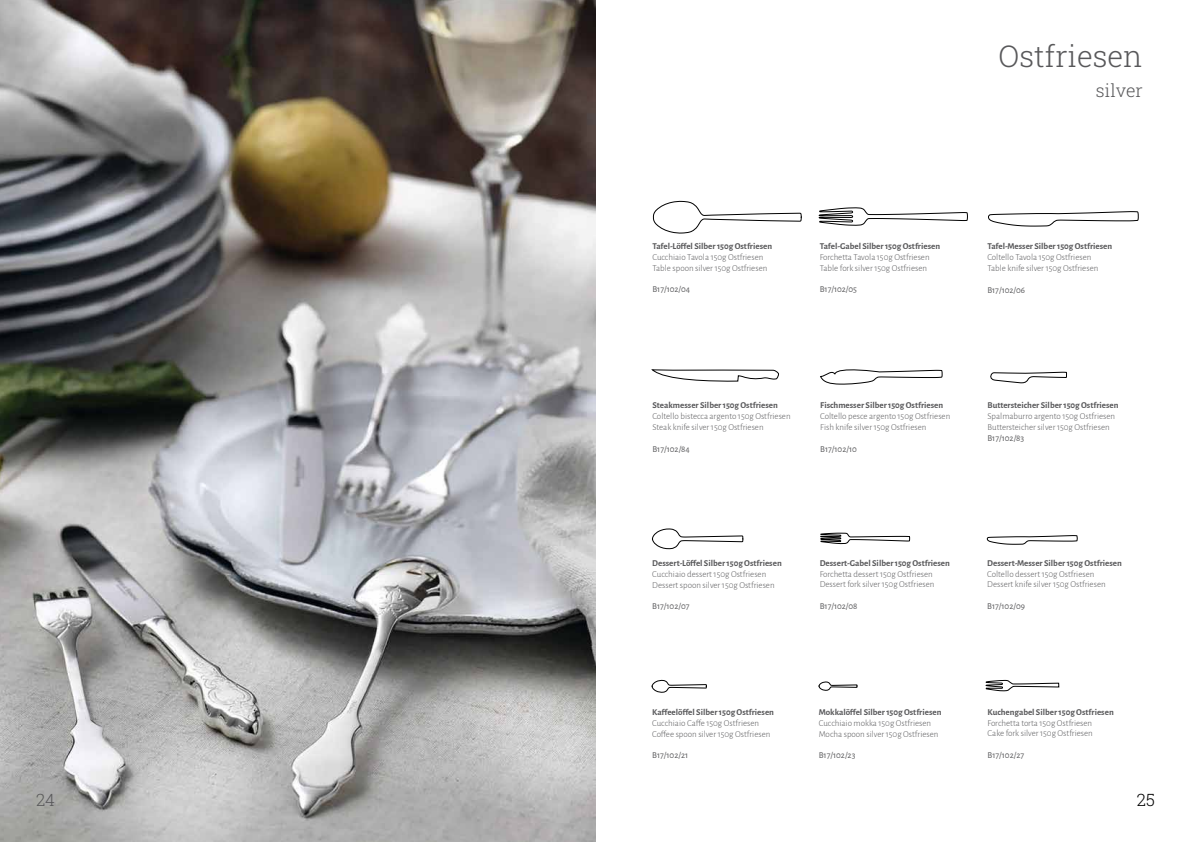
<style>
.page{position:relative;width:1191px;height:842px;background:#fff}
.page>*{position:absolute;margin:0;border:0;box-sizing:border-box;transform-origin:0 0}
.t1{font:300 30px "Roboto Slab";color:#58585a}
.t2{font:300 18px "Roboto Slab";color:#58585a}
.t3{font:300 17px "Roboto Slab";color:#000}
.t4{font:300 17px "Roboto Slab";color:#58585a}
.t5{font:300 9px/10.8px "Alegreya Sans";color:#58585a}
.t6{font:700 9px "Alegreya Sans";color:#58585a}
.t7{font:9px "Alegreya Sans";color:#58585a}
</style>
<div class="page">
<svg style="left:820px;top:533px;width:90px;height:11px"></svg>
<svg style="left:818px;top:207px;width:150px;height:19px"></svg>
<svg style="left:653px;top:201px;width:148px;height:32px"></svg>
<svg style="left:988px;top:211px;width:151px;height:16px"></svg>
<svg style="left:652px;top:528px;width:91px;height:22px"></svg>
<svg style="left:986px;top:535px;width:91px;height:10px"></svg>
<svg style="left:651px;top:680px;width:56px;height:13px"></svg>
<svg style="left:818px;top:681px;width:39px;height:10px"></svg>
<img style="left:0;top:0;width:595px;height:842px">
<svg style="left:985px;top:680px;width:74px;height:11px"></svg>
<svg style="left:990px;top:372px;width:76px;height:11px"></svg>
<svg style="left:652px;top:369px;width:127px;height:13px"></svg>
<svg style="left:820px;top:369px;width:122px;height:15px"></svg>
<h3 class="t4" style="left:36px;top:788px;width:21px">24</h3>
<h1 class="t1" style="left:998px;top:36px;width:146px">Ostfriesen</h1>
<h2 class="t2" style="left:1096px;top:79px;width:48px">silver</h2>
<p class="t6" style="left:652px;top:239px;width:121px">Tafel-Löffel Silber 150g Ostfriesen</p>
<p class="t5" style="left:652px;top:251px;width:116px">Cucchiaio Tavola 150g Ostfriesen<br>Table spoon silver 150g Ostfriesen</p>
<p class="t7" style="left:652px;top:283px;width:39px">B17/102/04</p>
<p class="t6" style="left:819px;top:239px;width:122px">Tafel-Gabel Silber 150g Ostfriesen</p>
<p class="t5" style="left:819px;top:251px;width:111px">Forchetta Tavola 150g Ostfriesen<br>Table fork silver 150g Ostfriesen</p>
<p class="t7" style="left:819px;top:283px;width:39px">B17/102/05</p>
<p class="t6" style="left:987px;top:240px;width:126px">Tafel-Messer Silber 150g Ostfriesen</p>
<p class="t5" style="left:987px;top:252px;width:112px">Coltello Tavola 150g Ostfriesen<br>Table knife silver 150g Ostfriesen</p>
<p class="t7" style="left:987px;top:283px;width:39px">B17/102/06</p>
<p class="t6" style="left:652px;top:399px;width:127px">Steakmesser Silber 150g Ostfriesen</p>
<p class="t5" style="left:652px;top:410px;width:140px">Coltello bistecca argento 150g Ostfriesen<br>Steak knife silver 150g Ostfriesen</p>
<p class="t7" style="left:652px;top:442px;width:39px">B17/102/84</p>
<p class="t6" style="left:820px;top:399px;width:125px">Fischmesser Silber 150g Ostfriesen</p>
<p class="t5" style="left:820px;top:410px;width:131px">Coltello pesce argento 150g Ostfriesen<br>Fish knife silver 150g Ostfriesen</p>
<p class="t7" style="left:820px;top:442px;width:38px">B17/102/10</p>
<p class="t6" style="left:987px;top:399px;width:133px">Buttersteicher Silber 150g Ostfriesen</p>
<p class="t5" style="left:987px;top:410px;width:129px">Spalmaburro argento 150g Ostfriesen<br>Buttersteicher silver 150g Ostfriesen</p>
<p class="t7" style="left:987px;top:432px;width:38px">B17/102/83</p>
<p class="t6" style="left:652px;top:556px;width:131px">Dessert-Löffel Silber 150g Ostfriesen</p>
<p class="t5" style="left:652px;top:568px;width:124px">Cucchiaio dessert 150g Ostfriesen<br>Dessert spoon silver 150g Ostfriesen</p>
<p class="t7" style="left:652px;top:600px;width:39px">B17/102/07</p>
<p class="t6" style="left:819px;top:556px;width:132px">Dessert-Gabel Silber 150g Ostfriesen</p>
<p class="t5" style="left:819px;top:568px;width:116px">Forchetta dessert 150g Ostfriesen<br>Dessert fork silver 150g Ostfriesen</p>
<p class="t7" style="left:819px;top:600px;width:39px">B17/102/08</p>
<p class="t6" style="left:987px;top:556px;width:136px">Dessert-Messer Silber 150g Ostfriesen</p>
<p class="t5" style="left:987px;top:568px;width:120px">Coltello dessert 150g Ostfriesen<br>Dessert knife silver 150g Ostfriesen</p>
<p class="t7" style="left:987px;top:600px;width:39px">B17/102/09</p>
<p class="t6" style="left:652px;top:705px;width:123px">Kaffeelöffel Silber 150g Ostfriesen</p>
<p class="t5" style="left:652px;top:717px;width:120px">Cucchiaio Caffe 150g Ostfriesen<br>Coffee spoon silver 150g Ostfriesen</p>
<p class="t7" style="left:652px;top:749px;width:37px">B17/102/21</p>
<p class="t6" style="left:818px;top:705px;width:124px">Mokkalöffel Silber 150g Ostfriesen</p>
<p class="t5" style="left:818px;top:717px;width:121px">Cucchiaio mokka 150g Ostfriesen<br>Mocha spoon silver 150g Ostfriesen</p>
<p class="t7" style="left:818px;top:749px;width:38px">B17/102/23</p>
<p class="t6" style="left:987px;top:705px;width:128px">Kuchengabel Silber 150g Ostfriesen</p>
<p class="t5" style="left:987px;top:717px;width:107px">Forchetta torta 150g Ostfriesen<br>Cake fork silver 150g Ostfriesen</p>
<p class="t7" style="left:987px;top:749px;width:38px">B17/102/27</p>
<h3 class="t3" style="left:1136px;top:788px;width:20px">25</h3>
</div>
